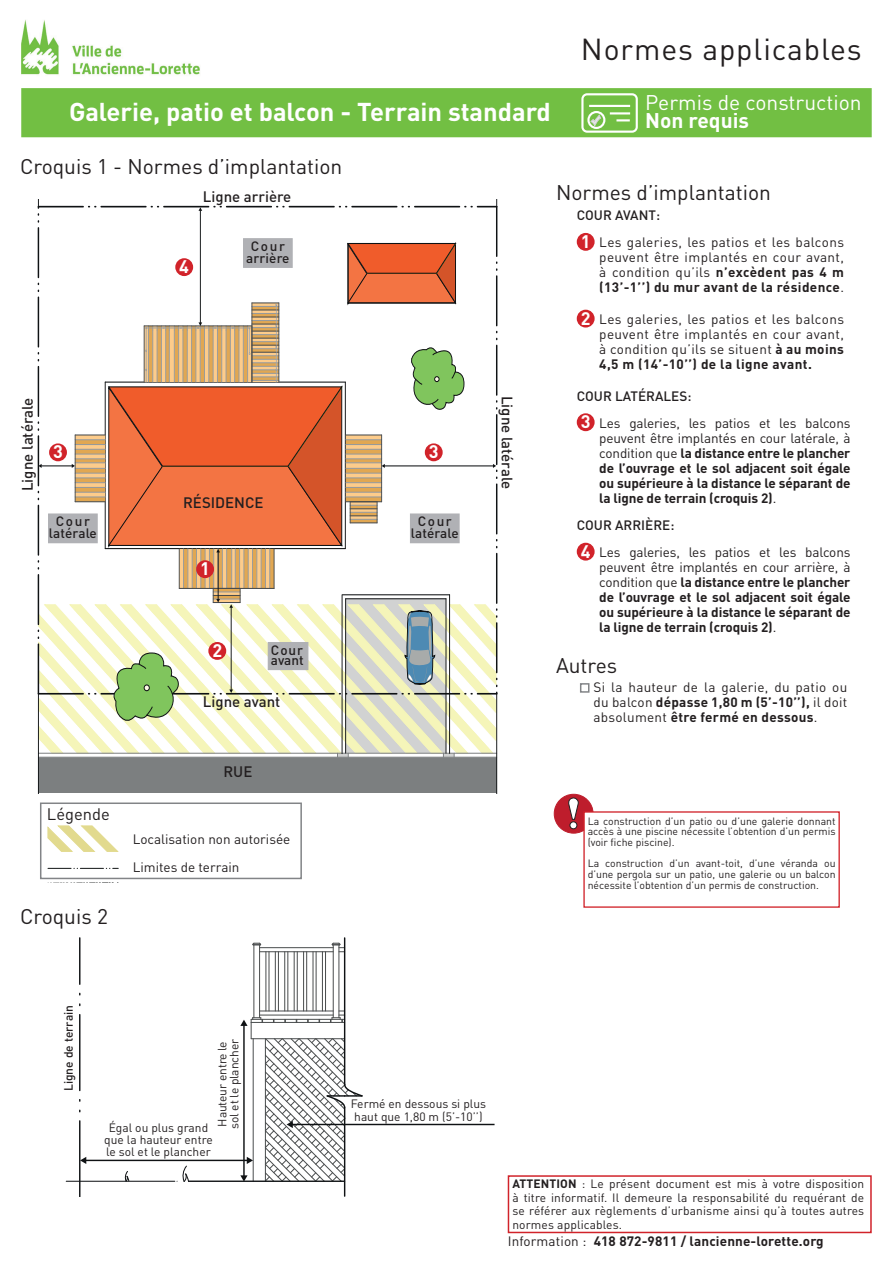
<style>
.page{position:relative;width:893px;height:1263px;background:#fff}
.page>*{position:absolute;margin:0;border:0;box-sizing:border-box;transform-origin:0 0}
.t1{font:30px "DIN Pro";letter-spacing:.03em;color:#231f20}
.t2{font:700 25.5px "DIN Pro";color:#fff}
.t3{font:21px "DIN Pro";color:#231f20}
.t4{font:21px "DIN Pro";color:#fff}
.t5{font:700 21px "DIN Pro";color:#fff}
.t6{font:700 18px "DIN Pro";color:#fff}
.t7{font:16.5px "DIN Pro";color:#231f20}
.t8{font:500 15px "DIN Pro";color:#231f20}
.t9{font:700 13.5px/15px "DIN Pro";letter-spacing:-.01em;color:#231f20;text-align:justify}
.t10{font:13.5px/15px "DIN Pro";letter-spacing:.02em;color:#231f20;text-align:justify}
.t11{font:500 13.5px/12px "DIN Pro";color:#231f20;text-align:center}
.t12{font:700 13.5px "DIN Pro";letter-spacing:.01em;color:#231f20}
.t13{font:13.5px/27.6px "DIN Pro";color:#231f20}
.t14{font:12px/13.5px "DIN Pro";color:#231f20}
.t15{font:500 12px "DIN Pro";color:#231f20}
.t16{font:10.5px/10.6px "DIN Pro";color:#231f20;text-align:justify}
.s1{font-weight:700}
.s2{font-weight:400}
</style>
<div class="page">
<img style="left:21px;top:20px;width:179px;height:55px">
<div style="left:21px;top:88px;width:851px;height:49px;background:#72bf43;border:3px solid #72bf43"></div>
<div style="left:581px;top:93px;width:57px;height:40px;border:2px solid #fff;border-radius:5px"></div>
<hr style="left:589px;top:105px;width:41px;height:2px;background:#fff">
<hr style="left:610px;top:112px;width:20px;height:2px;background:#fff">
<svg style="left:616px;top:119px;width:14px;height:2px"></svg>
<div style="left:587px;top:111px;width:18px;height:18px;border:2px solid #fff;border-radius:50%"></div>
<svg style="left:591px;top:115px;width:10px;height:11px"></svg>
<div style="left:508px;top:1175px;width:364px;height:58px;border:2px solid #d1232a"></div>
<hr style="left:253px;top:945px;width:1px;height:73px;background:#494c4d">
<hr style="left:259px;top:945px;width:1px;height:73px;background:#494c4d">
<svg style="left:252px;top:942px;width:10px;height:4px"></svg>
<hr style="left:333px;top:945px;width:1px;height:73px;background:#494c4d">
<hr style="left:339px;top:945px;width:1px;height:73px;background:#494c4d">
<hr style="left:260px;top:947px;width:73px;height:1px;background:#494c4d">
<hr style="left:260px;top:951px;width:73px;height:1px;background:#494c4d">
<svg style="left:331px;top:942px;width:13px;height:10px"></svg>
<hr style="left:266px;top:952px;width:1px;height:59px;background:#494c4d">
<hr style="left:269px;top:952px;width:1px;height:59px;background:#494c4d">
<hr style="left:275px;top:952px;width:1px;height:59px;background:#494c4d">
<hr style="left:278px;top:952px;width:1px;height:59px;background:#494c4d">
<hr style="left:284px;top:952px;width:1px;height:59px;background:#494c4d">
<hr style="left:287px;top:952px;width:1px;height:59px;background:#494c4d">
<hr style="left:294px;top:952px;width:1px;height:59px;background:#494c4d">
<hr style="left:297px;top:952px;width:1px;height:59px;background:#494c4d">
<hr style="left:303px;top:952px;width:1px;height:59px;background:#494c4d">
<hr style="left:306px;top:952px;width:1px;height:59px;background:#494c4d">
<hr style="left:313px;top:952px;width:1px;height:59px;background:#494c4d">
<hr style="left:316px;top:952px;width:1px;height:59px;background:#494c4d">
<hr style="left:322px;top:952px;width:1px;height:59px;background:#494c4d">
<hr style="left:325px;top:952px;width:1px;height:59px;background:#494c4d">
<svg style="left:125px;top:1171px;width:5px;height:10px"></svg>
<hr style="left:188px;top:1181px;width:157px;height:1px;background:#0f1214">
<hr style="left:66px;top:1181px;width:109px;height:1px;background:#0f1214">
<svg style="left:177px;top:1165px;width:13px;height:17px"></svg>
<hr style="left:85px;top:1160px;width:163px;height:1px;background:#0f1214">
<svg style="left:79px;top:938px;width:7px;height:259px"></svg>
<hr style="left:292px;top:1124px;width:203px;height:1px;background:#0f1214">
<hr style="left:344px;top:1107px;width:1px;height:89px;background:#0f1214">
<hr style="left:344px;top:938px;width:1px;height:147px;background:#0f1214">
<svg style="left:240px;top:1011px;width:124px;height:171px"></svg>
<div style="left:38px;top:757px;width:458px;height:36px;background:#7c7f80"></div>
<hr style="left:38px;top:757px;width:459px;height:1px;background:#898c8d">
<hr style="left:496px;top:694px;width:1px;height:99px;background:#0f1214">
<hr style="left:38px;top:694px;width:1px;height:99px;background:#0f1214">
<svg style="left:38px;top:200px;width:459px;height:557px"></svg>
<div style="left:243px;top:238px;width:50px;height:30px;background:#b0b1b5"></div>
<div style="left:268px;top:642px;width:40px;height:28px;background:#b0b1b5"></div>
<div style="left:410px;top:513px;width:50px;height:30px;background:#b0b1b5;border:2px solid #b0b1b5"></div>
<div style="left:48px;top:513px;width:50px;height:30px;background:#b0b1b5;border:2px solid #b0b1b5"></div>
<div style="left:577px;top:233px;width:18px;height:18px;background:#d1232a;border-radius:50%"></div>
<div style="left:577px;top:413px;width:18px;height:18px;background:#d1232a;border-radius:50%"></div>
<div style="left:425px;top:443px;width:18px;height:18px;background:#d1232a;border-radius:50%"></div>
<div style="left:49px;top:443px;width:18px;height:18px;background:#d1232a;border-radius:50%"></div>
<div style="left:577px;top:543px;width:18px;height:18px;background:#d1232a;border-radius:50%"></div>
<div style="left:175px;top:258px;width:18px;height:18px;background:#d1232a;border-radius:50%"></div>
<div style="left:577px;top:310px;width:18px;height:17px;background:#d1232a;border-radius:50%"></div>
<div style="left:208px;top:642px;width:18px;height:18px;background:#d1232a;border-radius:50%"></div>
<div style="left:196px;top:560px;width:18px;height:18px;background:#d1232a;border-radius:50%"></div>
<svg style="left:48px;top:825px;width:71px;height:27px"></svg>
<svg style="left:48px;top:868px;width:70px;height:1px"></svg>
<svg style="left:48px;top:882px;width:70px;height:1px"></svg>
<div style="left:40px;top:802px;width:262px;height:77px;border:2px solid #828487"></div>
<div style="left:580px;top:683px;width:9px;height:10px;border:2px solid #828487"></div>
<div style="left:554px;top:794px;width:39px;height:39px;background:#be1d2c;border-radius:50%"></div>
<div style="left:554px;top:794px;width:40px;height:40px;border:1px solid #be1d2c;border-radius:50%"></div>
<svg style="left:568px;top:796px;width:11px;height:24px"></svg>
<div style="left:570px;top:822px;width:7px;height:7px;background:#fff;border-radius:50%"></div>
<div style="left:569px;top:821px;width:8px;height:8px;border:1px solid #231f20;border-radius:50%"></div>
<div style="left:583px;top:811px;width:257px;height:97px;background:#fff;border:1px solid #d1232a"></div>
<h1 class="t1" style="left:581px;top:28px;width:282px">Normes applicables</h1>
<h2 class="t2" style="left:69px;top:94px;width:483px">Galerie, patio et balcon - Terrain standard</h2>
<h3 class="t4" style="left:645px;top:88px;width:218px">Permis de construction</h3>
<h3 class="t5" style="left:645px;top:106px;width:105px">Non requis</h3>
<h3 class="t3" style="left:20px;top:152px;width:324px">Croquis 1 - Normes d’implantation</h3>
<h3 class="t6" style="left:179px;top:254px;width:11px">4</h3>
<p class="t8" style="left:203px;top:186px;width:90px">Ligne arrière</p>
<p class="t11" style="left:246px;top:240px;width:45px">Cour arrière</p>
<p class="t8" style="left:17px;top:491px;width:95px;rotate:-90deg">Ligne latérale</p>
<p class="t8" style="left:517px;top:396px;width:95px;rotate:90deg">Ligne latérale</p>
<h3 class="t6" style="left:53px;top:440px;width:11px">3</h3>
<h3 class="t6" style="left:429px;top:440px;width:11px">3</h3>
<p class="t11" style="left:49px;top:515px;width:50px">Cour latérale</p>
<p class="t8" style="left:183px;top:492px;width:82px">RÉSIDENCE</p>
<h3 class="t6" style="left:200px;top:556px;width:11px">1</h3>
<p class="t11" style="left:411px;top:515px;width:50px">Cour latérale</p>
<h3 class="t3" style="left:556px;top:178px;width:216px">Normes d’implantation</h3>
<p class="t11" style="left:577px;top:209px;width:85px">COUR AVANT:</p>
<h3 class="t6" style="left:581px;top:229px;width:11px">1</h3>
<h3 class="t6" style="left:581px;top:306px;width:11px">2</h3>
<p class="t10" style="left:599px;top:234px;width:246px">Les galeries, les patios et les balcons peuvent être implantés en cour avant, à condition qu’ils <span class="s1">n’excèdent pas 4 m (13’-1’’) du mur avant de la résidence</span>.</p>
<p class="t10" style="left:599px;top:311px;width:246px">Les galeries, les patios et les balcons peuvent être implantés en cour avant, à condition qu’ils se situent <span class="s1">à au moins 4,5 m (14’-10’’) de la ligne avant.</span></p>
<p class="t11" style="left:577px;top:389px;width:116px">COUR LATÉRALES:</p>
<h3 class="t6" style="left:581px;top:410px;width:11px">3</h3>
<p class="t9" style="left:599px;top:415px;width:253px"><span class="s2">Les galeries, les patios et les balcons peuvent être implantés en cour latérale, à condition que</span> la distance entre le plancher de l’ouvrage et le sol adjacent soit égale ou supérieure à la distance le séparant de la ligne de terrain (croquis 2)<span class="s2">.</span></p>
<p class="t11" style="left:577px;top:519px;width:99px">COUR ARRIÈRE:</p>
<h3 class="t6" style="left:581px;top:539px;width:11px">4</h3>
<p class="t9" style="left:599px;top:544px;width:253px"><span class="s2">Les galeries, les patios et les balcons peuvent être implantés en cour arrière, à condition que</span> la distance entre le plancher de l’ouvrage et le sol adjacent soit égale ou supérieure à la distance le séparant de la ligne de terrain (croquis 2)<span class="s2">.</span></p>
<h3 class="t6" style="left:212px;top:638px;width:11px">2</h3>
<p class="t11" style="left:271px;top:644px;width:34px;line-height:10.5px;text-align:left">Cour avant</p>
<p class="t8" style="left:203px;top:691px;width:79px">Ligne avant</p>
<p class="t7" style="left:47px;top:803px;width:64px">Légende</p>
<h3 class="t3" style="left:20px;top:902px;width:89px">Croquis 2</h3>
<p class="t8" style="left:223px;top:762px;width:30px">RUE</p>
<p class="t13" style="left:133px;top:825px;width:159px">Localisation non autorisée<br>Limites de terrain</p>
<p class="t15" style="left:60px;top:1091px;width:88px;rotate:-90deg">Ligne de terrain</p>
<p class="t14" style="left:216px;top:1129px;width:91px;line-height:12px;rotate:-90deg">Hauteur entre le sol et le plancher</p>
<p class="t14" style="left:109px;top:1120px;width:101px">Égal ou plus grand</p>
<p class="t14" style="left:104px;top:1133px;width:110px;line-height:12px">que la hauteur entre le sol et le plancher</p>
<h3 class="t3" style="left:556px;top:651px;width:63px">Autres</h3>
<p class="t10" style="left:593px;top:679px;width:255px">Si la hauteur de la galerie, du patio ou du balcon <span class="s1">dépasse 1,80 m (5’-10’’),</span> il doit absolument <span class="s1">être fermé en dessous</span>.</p>
<p class="t16" style="left:588px;top:815px;width:249px">La construction d’un patio ou d’une galerie donnant accès à une piscine nécessite l’obtention d’un permis (voir fiche piscine).</p>
<p class="t16" style="left:588px;top:858px;width:249px">La construction d’un avant-toit, d’une véranda ou d’une pergola sur un patio, une galerie ou un balcon nécessite l’obtention d’un permis de construction.</p>
<p class="t14" style="left:351px;top:1096px;width:137px">Fermé en dessous si plus haut que 1,80 m (5’-10’’)</p>
<p class="t14" style="left:512px;top:1176px;width:353px;text-align:justify"><span class="s1">ATTENTION</span> : Le présent document est mis à votre disposition à titre informatif. Il demeure la responsabilité du requérant de se référer aux règlements d’urbanisme ainsi qu’à toutes autres normes applicables.</p>
<p class="t12" style="left:508px;top:1232px;width:317px"><span class="s2">Information :</span> 418 872-9811 / lancienne-lorette.org</p>
</div>
